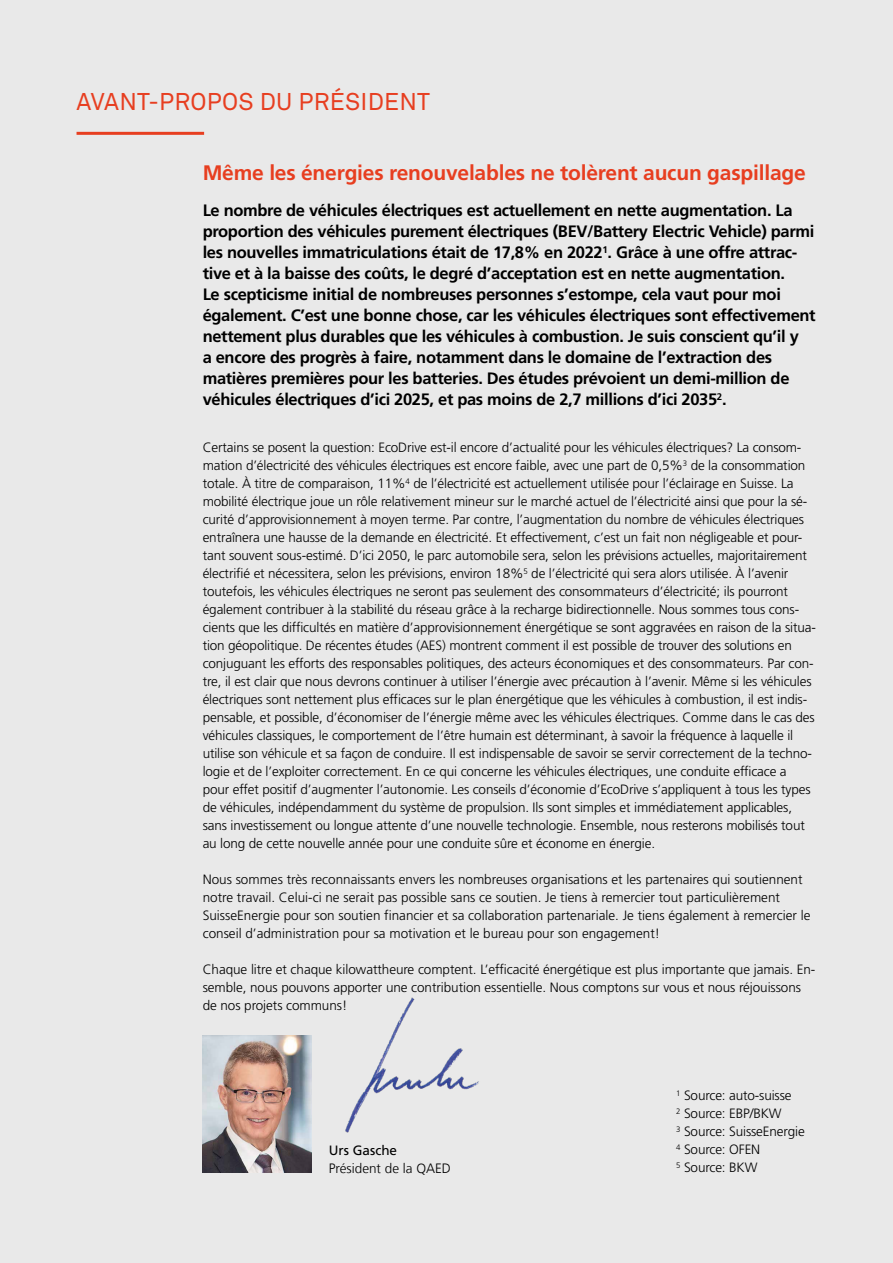
<style>
.page{position:relative;width:893px;height:1263px;background:#e9e9e9}
.page>*{position:absolute;margin:0;border:0;box-sizing:border-box;transform-origin:0 0}
.t1{font:24px "Akkurat Std";letter-spacing:.01em;color:#e73e20}
.t2{font:700 21px "Frutiger LT Std";letter-spacing:-.01em;color:#e73e20}
.t3{font:700 16.5px/21px "Frutiger LT Std";letter-spacing:-.02em;color:#000}
.t4{font:300 13.5px/18px "Frutiger LT Std";letter-spacing:-.01em;color:#000}
.t5{font:300 13.5px "Frutiger LT Com";color:#000}
.t6{font:13.5px "Frutiger LT Com";color:#000}
</style>
<div class="page">
<hr style="left:77px;top:132px;width:127px;height:3px;background:#e73e20">
<img style="left:203px;top:1036px;width:109px;height:136px">
<img style="left:345px;top:997px;width:134px;height:136px">
<h1 class="t1" style="left:77px;top:88px;width:355px">AVANT-PROPOS DU PRÉSIDENT</h1>
<h2 class="t2" style="left:203px;top:160px;width:605px">Même les énergies renouvelables ne tolèrent aucun gaspillage</h2>
<p class="t3" style="left:203px;top:200px;width:614px">Le nombre de véhicules électriques est actuellement en nette augmentation. La proportion des véhicules purement électriques (BEV/Battery Electric Vehicle) parmi les nouvelles immatriculations était de 17,8% en 2022<sup>1</sup>. Grâce à une offre attrac&shy;tive et à la baisse des coûts, le degré d’acceptation est en nette augmentation.<br>Le scepticisme initial de nombreuses personnes s’estompe, cela vaut pour moi également. C’est une bonne chose, car les véhicules électriques sont effectivement nettement plus durables que les véhicules à combustion. Je suis conscient qu’il y<br>a encore des progrès à faire, notamment dans le domaine de l’extraction des matières premières pour les batteries. Des études prévoient un demi-million de véhicules électriques d’ici 2025, et pas moins de 2,7 millions d’ici 2035<sup>2</sup>.</p>
<p class="t4" style="left:203px;top:439px;width:615px">Certains se posent la question: EcoDrive est-il encore d’actualité pour les véhicules électriques? La consom&shy;mation d’électricité des véhicules électriques est encore faible, avec une part de 0,5%<sup>3</sup> de la consommation totale. À titre de comparaison, 11%<sup>4</sup> de l’électricité est actuellement utilisée pour l’éclairage en Suisse. La mobilité électrique joue un rôle relativement mineur sur le marché actuel de l’électricité ainsi que pour la sé&shy;curité d’approvisionnement à moyen terme. Par contre, l’augmentation du nombre de véhicules électriques entraînera une hausse de la demande en électricité. Et effectivement, c’est un fait non négligeable et pour&shy;tant souvent sous-estimé. D’ici 2050, le parc automobile sera, selon les prévisions actuelles, majoritairement électrifié et nécessitera, selon les prévisions, environ 18%<sup>5</sup> de l’électricité qui sera alors utilisée. À l’avenir toutefois, les véhicules électriques ne seront pas seulement des consommateurs d’électricité; ils pourront également contribuer à la stabilité du réseau grâce à la recharge bidirectionnelle. Nous sommes tous cons&shy;cients que les difficultés en matière d’approvisionnement énergétique se sont aggravées en raison de la situa&shy;tion géopolitique. De récentes études (AES) montrent comment il est possible de trouver des solutions en conjuguant les efforts des responsables politiques, des acteurs économiques et des consommateurs. Par con&shy;tre, il est clair que nous devrons continuer à utiliser l’énergie avec précaution à l’avenir. Même si les véhicules électriques sont nettement plus efficaces sur le plan énergétique que les véhicules à combustion, il est indis&shy;pensable, et possible, d’économiser de l’énergie même avec les véhicules électriques. Comme dans le cas des véhicules classiques, le comportement de l’être humain est déterminant, à savoir la fréquence à laquelle il utilise son véhicule et sa façon de conduire. Il est indispensable de savoir se servir correctement de la techno&shy;logie et de l’exploiter correctement. En ce qui concerne les véhicules électriques, une conduite efficace a pour effet positif d’augmenter l’autonomie. Les conseils d’économie d’EcoDrive s’appliquent à tous les types de véhicules, indépendamment du système de propulsion. Ils sont simples et immédiatement applicables, sans investissement ou longue attente d’une nouvelle technologie. Ensemble, nous resterons mobilisés tout au long de cette nouvelle année pour une conduite sûre et économe en énergie.</p>
<p class="t4" style="left:203px;top:871px;width:609px">Nous sommes très reconnaissants envers les nombreuses organisations et les partenaires qui soutiennent notre travail. Celui-ci ne serait pas possible sans ce soutien. Je tiens à remercier tout particulièrement SuisseEnergie pour son soutien financier et sa collaboration partenariale. Je tiens également à remercier le conseil d’administration pour sa motivation et le bureau pour son engagement!</p>
<p class="t4" style="left:203px;top:961px;width:614px">Chaque litre et chaque kilowattheure comptent. L’efficacité énergétique est plus importante que jamais. En&shy;semble, nous pouvons apporter une contribution essentielle. Nous comptons sur vous et nous réjouissons de nos projets communs!</p>
<p class="t6" style="left:329px;top:1142px;width:70px">Urs Gasche</p>
<p class="t5" style="left:329px;top:1160px;width:124px">Président de la QAED</p>
<p class="t4" style="left:676px;top:1087px;width:130px"><sup>1</sup> Source: auto-suisse<br><sup>2</sup> Source: EBP/BKW<br><sup>3</sup> Source: SuisseEnergie<br><sup>4</sup> Source: OFEN<br><sup>5</sup> Source: BKW</p>
</div>
